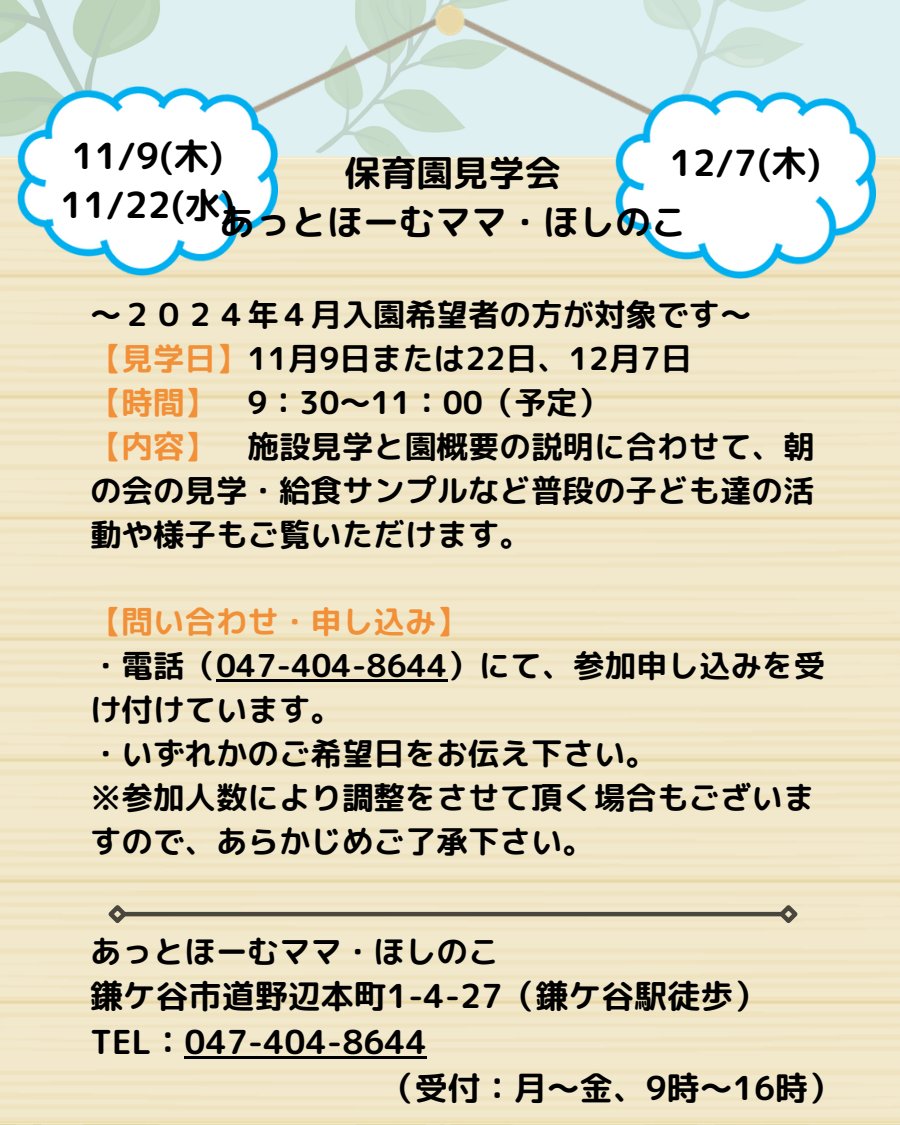
<style>
.page{position:relative;width:900px;height:1125px;background:#fff}
.page>*{position:absolute;margin:0;border:0;box-sizing:border-box;transform-origin:0 0}
.t1{font:36px "rounded mplus 1 p bold";color:#000}
.t2{font:33px "rounded mplus 1 p bold";color:#000}
.t3{font:31.5px/43.8px "rounded mplus 1 p bold";color:#000}
.t4{font:31.5px "rounded mplus 1 p bold";color:#f29038}
.s1{color:#f29038}
</style>
<div class="page">
<img style="left:0;top:0;width:900px;height:1125px">
<img style="left:18px;top:87px;width:260px;height:189px">
<hr style="left:216px;top:680px;width:231px;height:2px;background:#000">
<img style="left:616px;top:90px;width:260px;height:189px">
<hr style="left:185px;top:1056px;width:242px;height:2px;background:#000">
<hr style="left:123px;top:912px;width:660px;height:4px;background:#49463d">
<svg style="left:108px;top:905px;width:23px;height:18px"></svg>
<svg style="left:775px;top:905px;width:23px;height:18px"></svg>
<p class="t1" style="left:72px;top:130px;width:153px">11/9(木)</p>
<p class="t1" style="left:60px;top:180px;width:176px">11/22(水)</p>
<p class="t1" style="left:345px;top:147px;width:218px">保育園見学会</p>
<p class="t1" style="left:670px;top:137px;width:153px">12/7(木)</p>
<p class="t1" style="left:219px;top:197px;width:470px">あっとほーむママ・ほしのこ</p>
<p class="t3" style="left:90px;top:293px;width:663px">～２０２４年４月入園希望者の方が対象です～</p>
<p class="t3" style="left:90px;top:336px;width:604px"><span class="s1">【見学日】</span>11月9日または22日、12月7日</p>
<p class="t3" style="left:90px;top:380px;width:521px"><span class="s1">【時間】</span> 9：30～11：00（予定）</p>
<p class="t3" style="left:90px;top:424px;width:726px;text-align:justify"><span class="s1">【内容】</span> 施設見学と園概要の説明に合わせて、朝の会の見学・給食サンプルなど普段の子ども達の活動や様子もご覧いただけます。</p>
<p class="t4" style="left:90px;top:600px;width:380px">【問い合わせ・申し込み】</p>
<p class="t3" style="left:90px;top:644px;width:737px">・電話（047-404-8644）にて、参加申し込みを受け付けています。</p>
<p class="t3" style="left:90px;top:731px;width:569px">・いずれかのご希望日をお伝え下さい。</p>
<p class="t3" style="left:90px;top:775px;width:726px">※参加人数により調整をさせて頂く場合もございますので、あらかじめご了承下さい。</p>
<p class="t3" style="left:90px;top:929px;width:411px">あっとほーむママ・ほしのこ</p>
<p class="t2" style="left:90px;top:972px;width:678px">鎌ケ谷市道野辺本町1-4-27（鎌ケ谷駅徒歩）</p>
<p class="t2" style="left:90px;top:1018px;width:338px">TEL：047-404-8644</p>
<p class="t2" style="left:382px;top:1065px;width:461px">（受付：月～金、9時～16時）</p>
</div>
